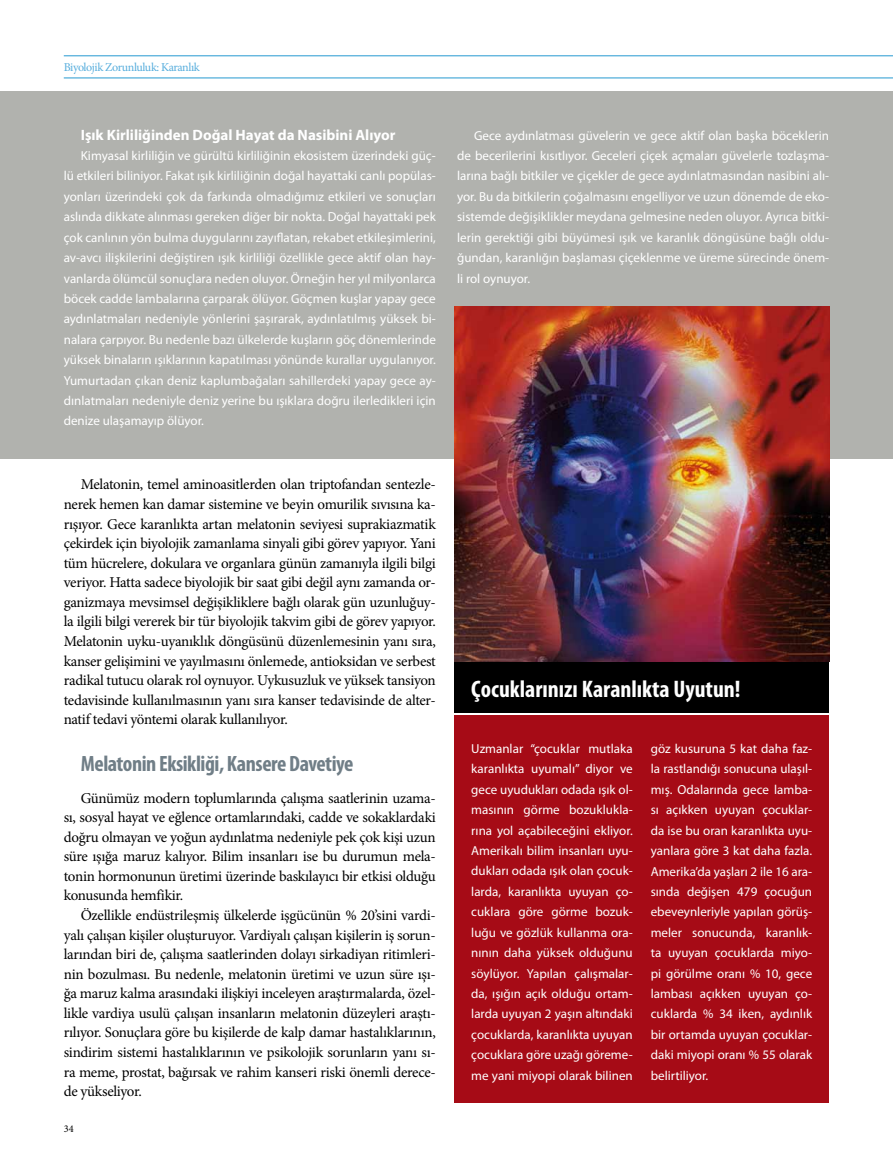
<style>
.page{position:relative;width:893px;height:1170px;background:#fff}
.page>*{position:absolute;margin:0;border:0;box-sizing:border-box;transform-origin:0 0}
.t1{font:700 condensed 24px "Myriad Pro";color:#fff}
.t2{font:700 condensed 22.2px "Myriad Pro";letter-spacing:-.02em;color:#707e87}
.t3{font:15px/19.5px "Minion Pro";letter-spacing:-.02em;color:#000;text-align:justify}
.t4{font:700 15px "Myriad Pro";color:#fff}
.t5{font:13.05px/20.4px "Myriad Pro";color:#fff;text-align:justify}
.t6{font:12px "Minion Pro";letter-spacing:-.035em;color:#58aedd}
.t7{font:10.35px "Minion Pro";color:#000}
</style>
<div class="page">
<hr style="left:64px;top:78px;width:829px;height:1px;background:#2699d1">
<hr style="left:64px;top:56px;width:829px;height:1px;background:#2699d1">
<div style="left:454px;top:715px;width:375px;height:388px;background:#a60b16"></div>
<div style="left:454px;top:662px;width:375px;height:51px;background:#000"></div>
<div style="left:0;top:91px;width:893px;height:368px;background:#b1b2ae"></div>
<img style="left:454px;top:306px;width:375px;height:356px">
<p class="t6" style="left:64px;top:59px;width:138px">Biyolojik Zorunluluk: Karanlık</p>
<p class="t4" style="left:81px;top:125px;width:316px">Işık Kirliliğinden Doğal Hayat da Nasibini Alıyor</p>
<p class="t5" style="left:64px;top:145px;width:374px;text-indent:17px">Kimyasal kirliliğin ve gürültü kirliliğinin ekosistem üzerindeki güç&shy;lü etkileri biliniyor. Fakat ışık kirliliğinin doğal hayattaki canlı popülas&shy;yonları üzerindeki çok da farkında olmadığımız etkileri ve sonuçları aslında dikkate alınması gereken diğer bir nokta. Doğal hayattaki pek çok canlının yön bulma duygularını zayıflatan, rekabet etkileşimlerini, av-avcı ilişkilerini değiştiren ışık kirliliği özellikle gece aktif olan hay&shy;vanlarda ölümcül sonuçlara neden oluyor. Örneğin her yıl milyonlarca böcek cadde lambalarına çarparak ölüyor. Göçmen kuşlar yapay gece aydınlatmaları nedeniyle yönlerini şaşırarak, aydınlatılmış yüksek bi&shy;nalara çarpıyor. Bu nedenle bazı ülkelerde kuşların göç dönemlerinde yüksek binaların ışıklarının kapatılması yönünde kurallar uygulanıyor.<br>Yumurtadan çıkan deniz kaplumbağaları sahillerdeki yapay gece ay&shy;dınlatmaları nedeniyle deniz yerine bu ışıklara doğru ilerledikleri için denize ulaşamayıp ölüyor.</p>
<p class="t3" style="left:64px;top:475px;width:374px;text-indent:17px">Melatonin, temel aminoasitlerden olan triptofandan sentezle&shy;nerek hemen kan damar sistemine ve beyin omurilik sıvısına ka&shy;rışıyor. Gece karanlıkta artan melatonin seviyesi suprakiazmatik çekirdek için biyolojik zamanlama sinyali gibi görev yapıyor. Yani tüm hücrelere, dokulara ve organlara günün zamanıyla ilgili bilgi veriyor. Hatta sadece biyolojik bir saat gibi değil aynı zamanda or&shy;ganizmaya mevsimsel değişikliklere bağlı olarak gün uzunluğuy&shy;la ilgili bilgi vererek bir tür biyolojik takvim gibi de görev yapıyor.<br>Melatonin uyku-uyanıklık döngüsünü düzenlemesinin yanı sıra, kanser gelişimini ve yayılmasını önlemede, antioksidan ve serbest radikal tutucu olarak rol oynuyor. Uykusuzluk ve yüksek tansiyon tedavisinde kullanılmasının yanı sıra kanser tedavisinde de alter&shy;natif tedavi yöntemi olarak kullanılıyor.</p>
<h2 class="t2" style="left:81px;top:749px;width:274px">Melatonin Eksikliği, Kansere Davetiye</h2>
<p class="t3" style="left:64px;top:788px;width:374px;text-indent:17px">Günümüz modern toplumlarında çalışma saatlerinin uzama&shy;sı, sosyal hayat ve eğlence ortamlarındaki, cadde ve sokaklardaki doğru olmayan ve yoğun aydınlatma nedeniyle pek çok kişi uzun süre ışığa maruz kalıyor. Bilim insanları ise bu durumun mela&shy;tonin hormonunun üretimi üzerinde baskılayıcı bir etkisi olduğu konusunda hemfikir.</p>
<p class="t3" style="left:64px;top:905px;width:374px;text-indent:17px">Özellikle endüstrileşmiş ülkelerde işgücünün % 20’sini vardi&shy;yalı çalışan kişiler oluşturuyor. Vardiyalı çalışan kişilerin iş sorun&shy;larından biri de, çalışma saatlerinden dolayı sirkadiyan ritimleri&shy;nin bozulması. Bu nedenle, melatonin üretimi ve uzun süre ışı&shy;ğa maruz kalma arasındaki ilişkiyi inceleyen araştırmalarda, özel&shy;likle vardiya usulü çalışan insanların melatonin düzeyleri araştı&shy;rılıyor. Sonuçlara göre bu kişilerde de kalp damar hastalıklarının, sindirim sistemi hastalıklarının ve psikolojik sorunların yanı sı&shy;ra meme, prostat, bağırsak ve rahim kanseri riski önemli derece&shy;de yükseliyor.</p>
<p class="t7" style="left:64px;top:1121px;width:11px">34</p>
<p class="t5" style="left:457px;top:125px;width:374px;text-indent:17px">Gece aydınlatması güvelerin ve gece aktif olan başka böceklerin de becerilerini kısıtlıyor. Geceleri çiçek açmaları güvelerle tozlaşma&shy;larına bağlı bitkiler ve çiçekler de gece aydınlatmasından nasibini alı&shy;yor. Bu da bitkilerin çoğalmasını engelliyor ve uzun dönemde de eko&shy;sistemde değişiklikler meydana gelmesine neden oluyor. Ayrıca bitki&shy;lerin gerektiği gibi büyümesi ışık ve karanlık döngüsüne bağlı oldu&shy;ğundan, karanlığın başlaması çiçeklenme ve üreme sürecinde önem&shy;li rol oynuyor.</p>
<h1 class="t1" style="left:471px;top:674px;width:271px">Çocuklarınızı Karanlıkta Uyutun!</h1>
<p class="t5" style="left:471px;top:738px;width:163px">Uzmanlar “çocuklar mutlaka karanlıkta uyumalı” diyor ve gece uyudukları odada ışık ol&shy;masının görme bozuklukla&shy;rına yol açabileceğini ekliyor.<br>Amerikalı bilim insanları uyu&shy;dukları odada ışık olan çocuk&shy;larda, karanlıkta uyuyan ço&shy;cuklara göre görme bozuk&shy;luğu ve gözlük kullanma ora&shy;nının daha yüksek olduğunu söylüyor. Yapılan çalışmalar&shy;da, ışığın açık olduğu ortam&shy;larda uyuyan 2 yaşın altındaki çocuklarda, karanlıkta uyuyan çocuklara göre uzağı göreme&shy;me yani miyopi olarak bilinen</p>
<p class="t5" style="left:651px;top:738px;width:163px">göz kusuruna 5 kat daha faz&shy;la rastlandığı sonucuna ulaşıl&shy;mış. Odalarında gece lamba&shy;sı açıkken uyuyan çocuklar&shy;da ise bu oran karanlıkta uyu&shy;yanlara göre 3 kat daha fazla.<br>Amerika’da yaşları 2 ile 16 ara&shy;sında değişen 479 çocuğun ebeveynleriyle yapılan görüş&shy;meler sonucunda, karanlık&shy;ta uyuyan çocuklarda miyo&shy;pi görülme oranı % 10, gece lambası açıkken uyuyan ço&shy;cuklarda % 34 iken, aydınlık bir ortamda uyuyan çocuklar&shy;daki miyopi oranı % 55 olarak belirtiliyor.</p>
</div>
